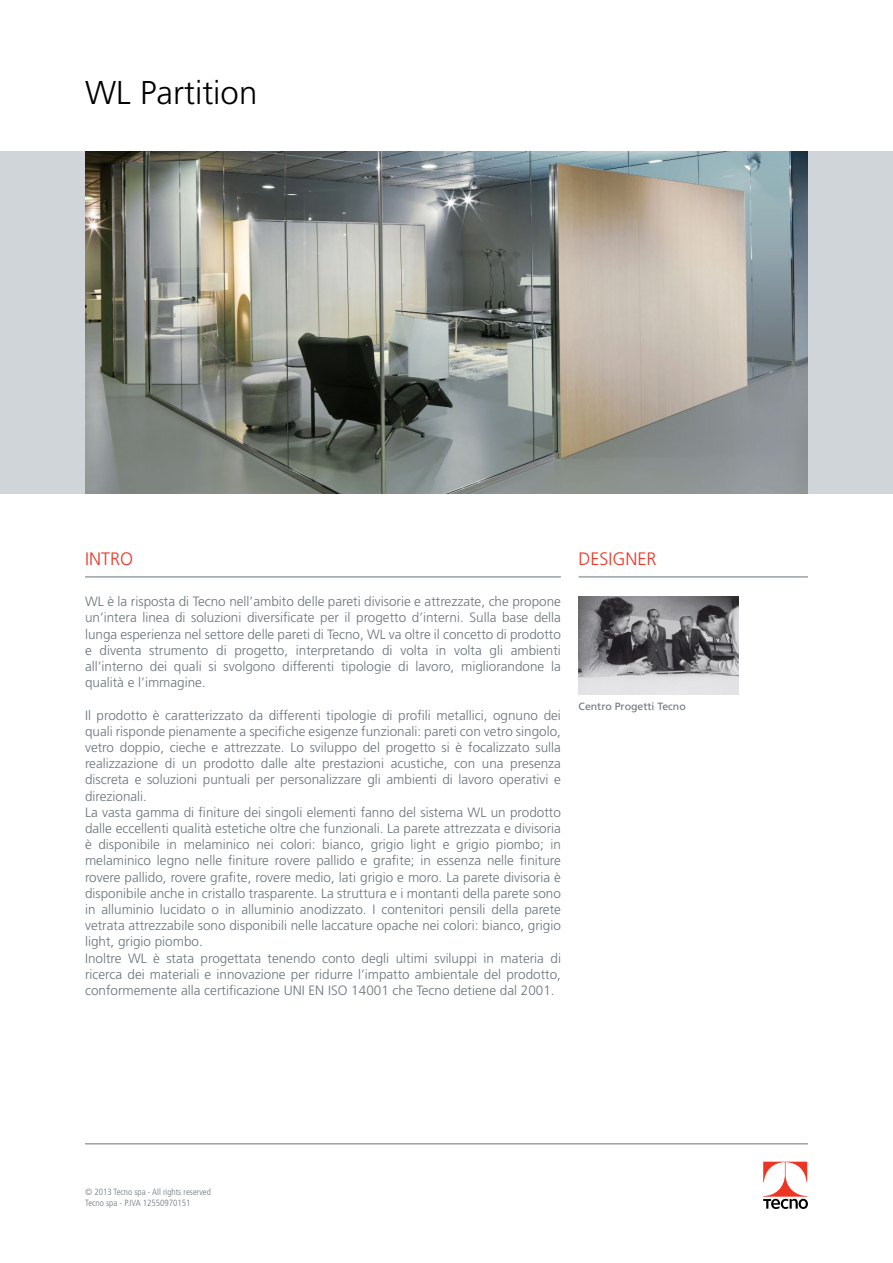
<style>
.page{position:relative;width:893px;height:1263px;background:#fff}
.page>*{position:absolute;margin:0;border:0;box-sizing:border-box;transform-origin:0 0}
.t1{font:300 33px "Frutiger LT";color:#000}
.t2{font:300 18px "Frutiger LT";color:#ee3524}
.t3{font:300 13.5px/16.2px "Frutiger LT";color:#6a747b;text-align:justify}
.t4{font:10.5px "Frutiger LT";color:#6a747b}
.t5{font:300 condensed 9px/10.8px "Frutiger LT";color:#6a747b}
</style>
<div class="page">
<div style="left:0;top:151px;width:893px;height:343px;background:#d0d5da"></div>
<img style="left:85px;top:151px;width:723px;height:343px">
<svg style="left:763px;top:1162px;width:45px;height:47px"></svg>
<hr style="left:579px;top:577px;width:229px;height:1px;background:#6a747b">
<hr style="left:85px;top:577px;width:476px;height:1px;background:#6a747b">
<hr style="left:85px;top:1143px;width:723px;height:1px;background:#6a747b">
<img style="left:579px;top:596px;width:160px;height:99px">
<h1 class="t1" style="left:85px;top:74px;width:174px">WL Partition</h1>
<h2 class="t2" style="left:85px;top:549px;width:50px">INTRO</h2>
<h2 class="t2" style="left:579px;top:549px;width:80px">DESIGNER</h2>
<p class="t3" style="left:85px;top:594px;width:477px">WL è la risposta di Tecno nell’ambito delle pareti divisorie e attrezzate, che propone un’intera linea di soluzioni diversificate per il progetto d’interni. Sulla base della lunga esperienza nel settore delle pareti di Tecno, WL va oltre il concetto di prodotto e diventa strumento di progetto, interpretando di volta in volta gli ambienti all’interno dei quali si svolgono differenti tipologie di lavoro, migliorandone la qualità e l’immagine.</p>
<p class="t3" style="left:85px;top:707px;width:477px;text-align:left">Il prodotto è caratterizzato da differenti tipologie di profili metallici, ognuno dei quali risponde pienamente a specifiche esigenze funzionali: pareti con vetro singolo, vetro doppio, cieche e attrezzate. Lo sviluppo del progetto si è focalizzato sulla realizzazione di un prodotto dalle alte prestazioni acustiche, con una presenza discreta e soluzioni puntuali per personalizzare gli ambienti di lavoro operativi e direzionali.<br>La vasta gamma di finiture dei singoli elementi fanno del sistema WL un prodotto dalle eccellenti qualità estetiche oltre che funzionali. La parete attrezzata e divisoria è disponibile in melaminico nei colori: bianco, grigio light e grigio piombo; in melaminico legno nelle finiture rovere pallido e grafite; in essenza nelle finiture rovere pallido, rovere grafite, rovere medio, lati grigio e moro. La parete divisoria è disponibile anche in cristallo trasparente. La struttura e i montanti della parete sono in alluminio lucidato o in alluminio anodizzato. I contenitori pensili della parete vetrata attrezzabile sono disponibili nelle laccature opache nei colori: bianco, grigio light, grigio piombo.<br>Inoltre WL è stata progettata tenendo conto degli ultimi sviluppi in materia di ricerca dei materiali e innovazione per ridurre l’impatto ambientale del prodotto, conformemente alla certificazione UNI EN ISO 14001 che Tecno detiene dal 2001.</p>
<p class="t4" style="left:579px;top:700px;width:109px">Centro Progetti Tecno</p>
<p class="t5" style="left:85px;top:1187px;width:127px">© 2013 Tecno spa - All rights reserved<br>Tecno spa - P.IVA 12550970151</p>
</div>
